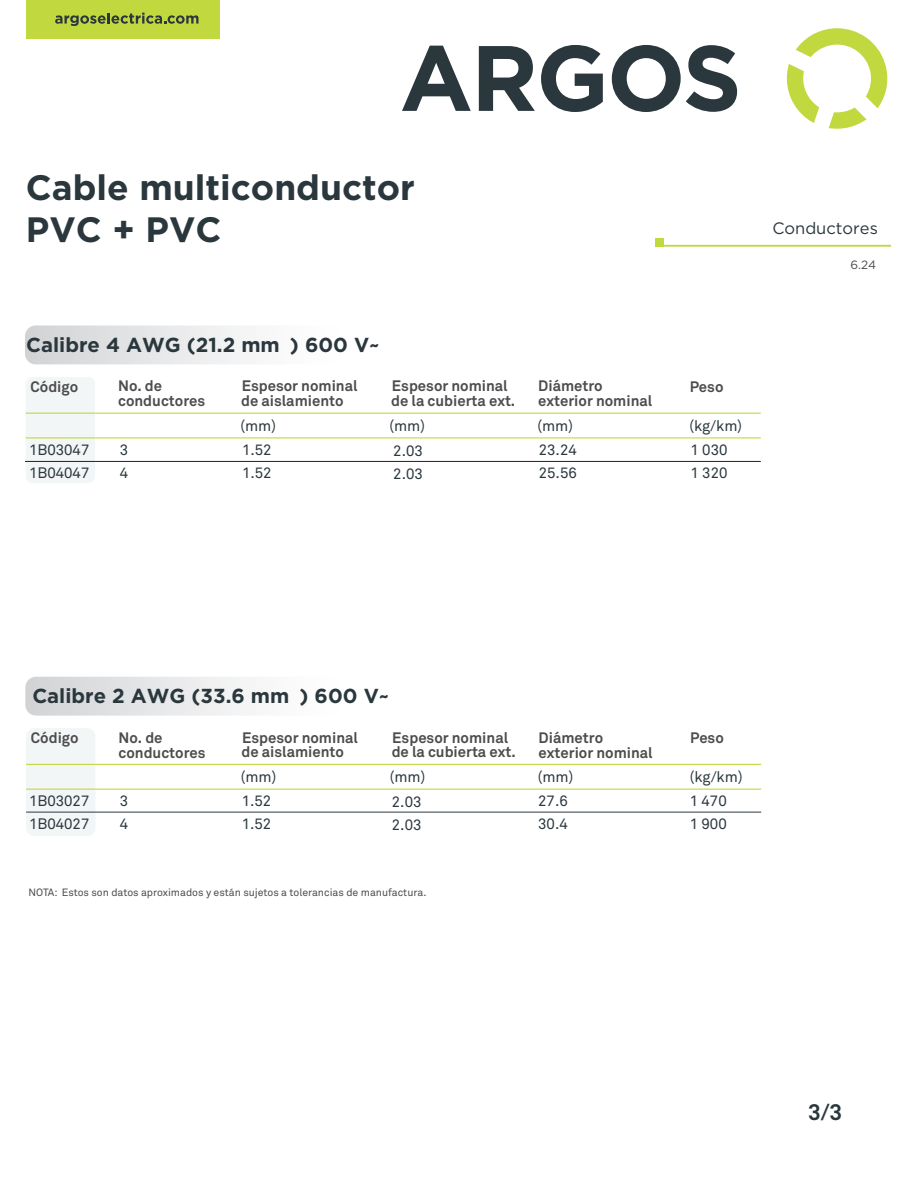
<style>
.page{position:relative;width:918px;height:1188px;background:#fff}
.page>*{position:absolute;margin:0;border:0;box-sizing:border-box;transform-origin:0 0}
.t1{font:700 35.25px/42.3px "Gotham";color:#2a373d}
.t2{font:700 22.5px "Akkurat Pro";color:#2a373d}
.t3{font:700 20.25px "Gotham";color:#2a373d}
.t4{font:16.5px "Gotham";color:#2a373d}
.t5{font:700 15px/15px "Akkurat Pro";color:#4d4c4c}
.t6{font:15px "Akkurat Pro";color:#2b383e}
.t7{font:12px "Gotham";color:#4d4c4c}
.t8{font:10.5px "Akkurat Pro";color:#4d4c4c}
</style>
<div class="page">
<div style="left:26px;top:0;width:194px;height:38px;background:#c2d83f"></div>
<svg style="left:55px;top:13px;width:144px;height:13px"></svg>
<hr style="left:662px;top:245px;width:229px;height:2px;background:#c2d83f">
<div style="left:656px;top:238px;width:8px;height:9px;background:#c2d83f"></div>
<svg style="left:786px;top:28px;width:102px;height:101px"></svg>
<svg style="left:402px;top:46px;width:69px;height:65px"></svg>
<svg style="left:479px;top:46px;width:56px;height:65px"></svg>
<svg style="left:541px;top:45px;width:62px;height:67px"></svg>
<svg style="left:612px;top:45px;width:125px;height:67px"></svg>
<div style="left:26px;top:377px;width:69px;height:106px;background:#f3f6f7;border-radius:7px"></div>
<svg style="left:25px;top:325px;width:222px;height:39px"></svg>
<hr style="left:26px;top:413px;width:735px;height:1px;background:#c2d83f">
<hr style="left:26px;top:437px;width:735px;height:1px;background:#c2d83f">
<hr style="left:25px;top:461px;width:736px;height:1px;background:#231f20">
<div style="left:26px;top:728px;width:69px;height:108px;background:#f3f6f7;border-radius:8px"></div>
<svg style="left:25px;top:677px;width:223px;height:39px"></svg>
<hr style="left:26px;top:764px;width:735px;height:1px;background:#c2d83f">
<hr style="left:26px;top:789px;width:735px;height:1px;background:#c2d83f">
<hr style="left:26px;top:812px;width:735px;height:1px;background:#2b383e">
<h1 class="t1" style="left:26px;top:165px;width:391px">Cable multiconductor<br>PVC + PVC</h1>
<h3 class="t3" style="left:26px;top:333px;width:355px">Calibre 4 AWG (21.2 mm ) 600 V~</h3>
<p class="t5" style="left:31px;top:379px;width:49px">Código</p>
<p class="t5" style="left:118px;top:379px;width:89px">No. de conductores</p>
<p class="t5" style="left:241px;top:379px;width:118px;line-height:14.4px">Espesor nominal de aislamiento</p>
<p class="t5" style="left:392px;top:379px;width:117px">Espesor nominal</p>
<p class="t5" style="left:391px;top:393px;width:126px">de la cubierta ext.</p>
<p class="t5" style="left:538px;top:379px;width:116px">Diámetro exterior nominal</p>
<p class="t5" style="left:690px;top:379px;width:35px">Peso</p>
<p class="t6" style="left:537px;top:417px;width:37px">(mm)</p>
<p class="t6" style="left:241px;top:417px;width:37px">(mm)</p>
<p class="t6" style="left:389px;top:417px;width:37px">(mm)</p>
<p class="t6" style="left:689px;top:417px;width:54px">(kg/km)</p>
<p class="t6" style="left:29px;top:441px;width:62px">1B03047</p>
<p class="t6" style="left:120px;top:441px;width:10px">3</p>
<p class="t6" style="left:242px;top:441px;width:31px">1.52</p>
<p class="t6" style="left:393px;top:442px;width:31px">2.03</p>
<p class="t6" style="left:539px;top:441px;width:40px">23.24</p>
<p class="t6" style="left:690px;top:441px;width:39px">1 030</p>
<p class="t6" style="left:29px;top:464px;width:62px">1B04047</p>
<p class="t6" style="left:120px;top:464px;width:10px">4</p>
<p class="t6" style="left:242px;top:464px;width:31px">1.52</p>
<p class="t6" style="left:393px;top:465px;width:31px">2.03</p>
<p class="t6" style="left:539px;top:464px;width:40px">25.56</p>
<p class="t6" style="left:690px;top:464px;width:39px">1 320</p>
<p class="t4" style="left:772px;top:218px;width:107px">Conductores</p>
<p class="t7" style="left:850px;top:258px;width:27px">6.24</p>
<h3 class="t3" style="left:32px;top:685px;width:358px">Calibre 2 AWG (33.6 mm ) 600 V~</h3>
<p class="t5" style="left:31px;top:730px;width:49px">Código</p>
<p class="t5" style="left:119px;top:730px;width:89px">No. de conductores</p>
<p class="t5" style="left:242px;top:730px;width:118px;line-height:14.4px">Espesor nominal de aislamiento</p>
<p class="t5" style="left:392px;top:730px;width:117px">Espesor nominal</p>
<p class="t5" style="left:392px;top:744px;width:126px">de la cubierta ext.</p>
<p class="t5" style="left:539px;top:730px;width:116px">Diámetro exterior nominal</p>
<p class="t5" style="left:690px;top:730px;width:35px">Peso</p>
<p class="t6" style="left:241px;top:768px;width:37px">(mm)</p>
<p class="t6" style="left:390px;top:768px;width:37px">(mm)</p>
<p class="t6" style="left:690px;top:768px;width:54px">(kg/km)</p>
<p class="t6" style="left:538px;top:768px;width:37px">(mm)</p>
<p class="t6" style="left:29px;top:792px;width:62px">1B03027</p>
<p class="t6" style="left:120px;top:792px;width:10px">3</p>
<p class="t6" style="left:242px;top:792px;width:31px">1.52</p>
<p class="t6" style="left:392px;top:793px;width:31px">2.03</p>
<p class="t6" style="left:538px;top:792px;width:31px">27.6</p>
<p class="t6" style="left:690px;top:792px;width:39px">1 470</p>
<p class="t6" style="left:29px;top:815px;width:62px">1B04027</p>
<p class="t6" style="left:120px;top:815px;width:10px">4</p>
<p class="t6" style="left:242px;top:815px;width:31px">1.52</p>
<p class="t6" style="left:392px;top:816px;width:31px">2.03</p>
<p class="t6" style="left:538px;top:815px;width:31px">30.4</p>
<p class="t6" style="left:690px;top:815px;width:39px">1 900</p>
<p class="t8" style="left:29px;top:886px;width:399px">NOTA: Estos son datos aproximados y están sujetos a tolerancias de manufactura.</p>
<h2 class="t2" style="left:808px;top:1098px;width:36px">3/3</h2>
</div>
